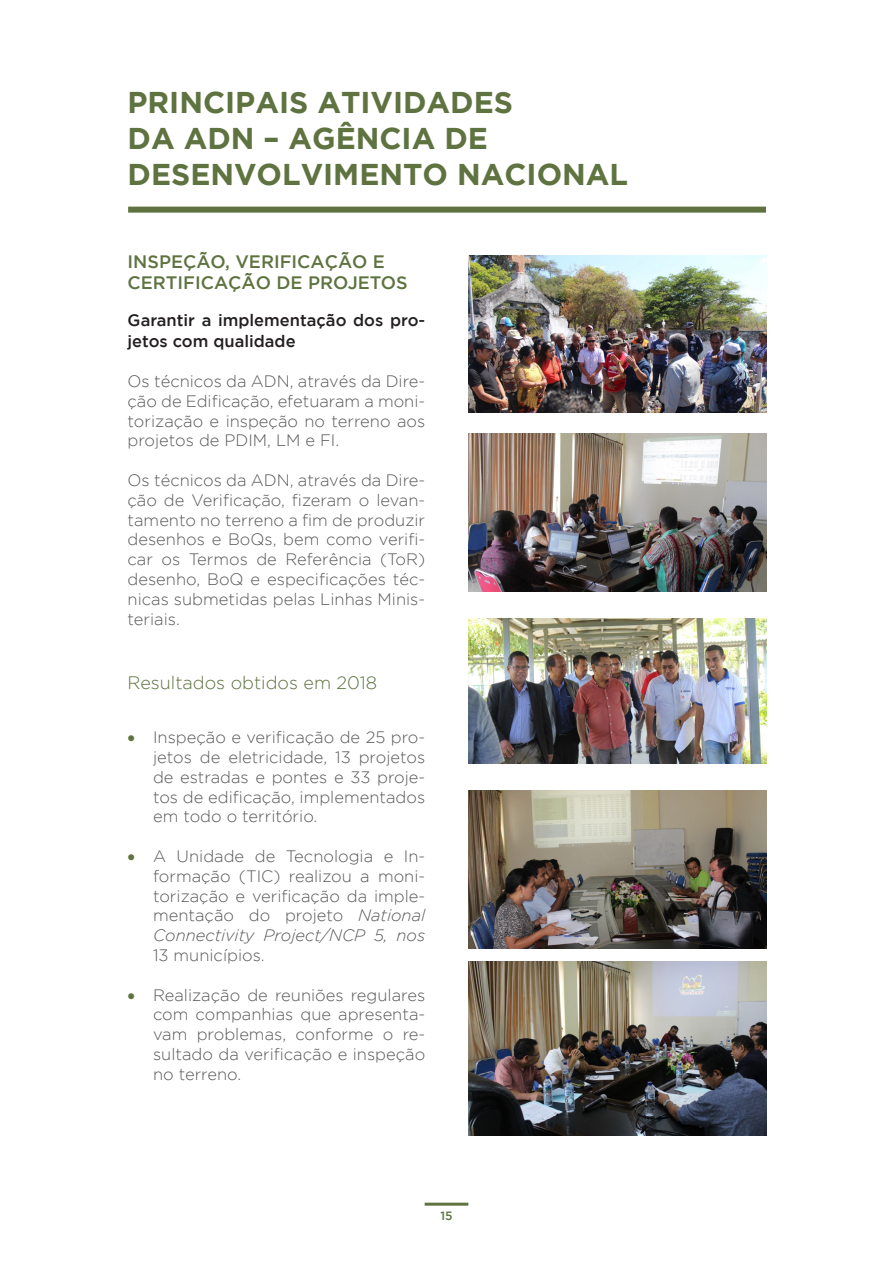
<style>
.page{position:relative;width:893px;height:1263px;background:#fff}
.page>*{position:absolute;margin:0;border:0;box-sizing:border-box;transform-origin:0 0}
.t1{font:700 30px/36px "Gotham";color:#5e7340}
.título_2{font:500 18px/20.7px "Gotham";color:#5e7340}
.Heading_3{font:300 18px "Gotham";color:#5e7340}
.List_Bullet{font:300 16.5px/19.8px "Gotham";color:#595959;text-align:justify}
.t2{font:500 16.5px/21.6px "Gotham";color:#231f20}
.t3{font:500 12px "Gotham";color:#5e7340}
.s1{color:#5e7340}
.s2{font-style:italic}
</style>
<div class="page">
<hr style="left:425px;top:1203px;width:43px;height:3px;background:#5e7340">
<div style="left:128px;top:207px;width:638px;height:6px;background:#5e7340"></div>
<img style="left:468px;top:255px;width:298px;height:157px">
<img style="left:468px;top:434px;width:298px;height:157px">
<img style="left:468px;top:619px;width:298px;height:144px">
<img style="left:468px;top:791px;width:298px;height:157px">
<img style="left:468px;top:961px;width:298px;height:174px">
<p class="t1" style="left:128px;top:84px;width:502px">PRINCIPAIS ATIVIDADES<br>DA ADN – AGÊNCIA DE<br>DESENVOLVIMENTO NACIONAL</p>
<p class="título_2" style="left:128px;top:251px;width:282px">INSPEÇÃO, VERIFICAÇÃO E<br>CERTIFICAÇÃO DE PROJETOS</p>
<p class="t2" style="left:128px;top:309px;width:299px">Garantir a implementação dos pro&shy;jetos com qualidade</p>
<p class="List_Bullet" style="left:128px;top:371px;width:299px">Os técnicos da ADN, através da Dire&shy;ção de Edificação, efetuaram a moni&shy;torização e inspeção no terreno aos projetos de PDIM, LM e FI.</p>
<p class="List_Bullet" style="left:128px;top:470px;width:299px">Os técnicos da ADN, através da Dire&shy;ção de Verificação, fizeram o levan&shy;tamento no terreno a fim de produzir desenhos e BoQs, bem como verifi&shy;car os Termos de Referência (ToR) desenho, BoQ e especificações téc&shy;nicas submetidas pelas Linhas Minis&shy;teriais.</p>
<p class="Heading_3" style="left:128px;top:673px;width:251px">Resultados obtidos em 2018</p>
<p class="List_Bullet" style="left:153px;top:727px;width:274px;text-indent:-26px"><span class="s1">•</span> Inspeção e verificação de 25 pro&shy;jetos de eletricidade, 13 projetos de estradas e pontes e 33 proje&shy;tos de edificação, implementados em todo o território.</p>
<p class="List_Bullet" style="left:153px;top:846px;width:274px;text-indent:-26px"><span class="s1">•</span> A Unidade de Tecnologia e In&shy;formação (TIC) realizou a moni&shy;torização e verificação da imple&shy;mentação do projeto <span class="s2">National Connectivity Project/NCP 5, nos </span>13 municípios.</p>
<p class="List_Bullet" style="left:153px;top:985px;width:274px;text-indent:-26px"><span class="s1">•</span> Realização de reuniões regulares com companhias que apresenta&shy;vam problemas, conforme o re&shy;sultado da verificação e inspeção no terreno.</p>
<p class="t3" style="left:440px;top:1209px;width:14px">15</p>
</div>
